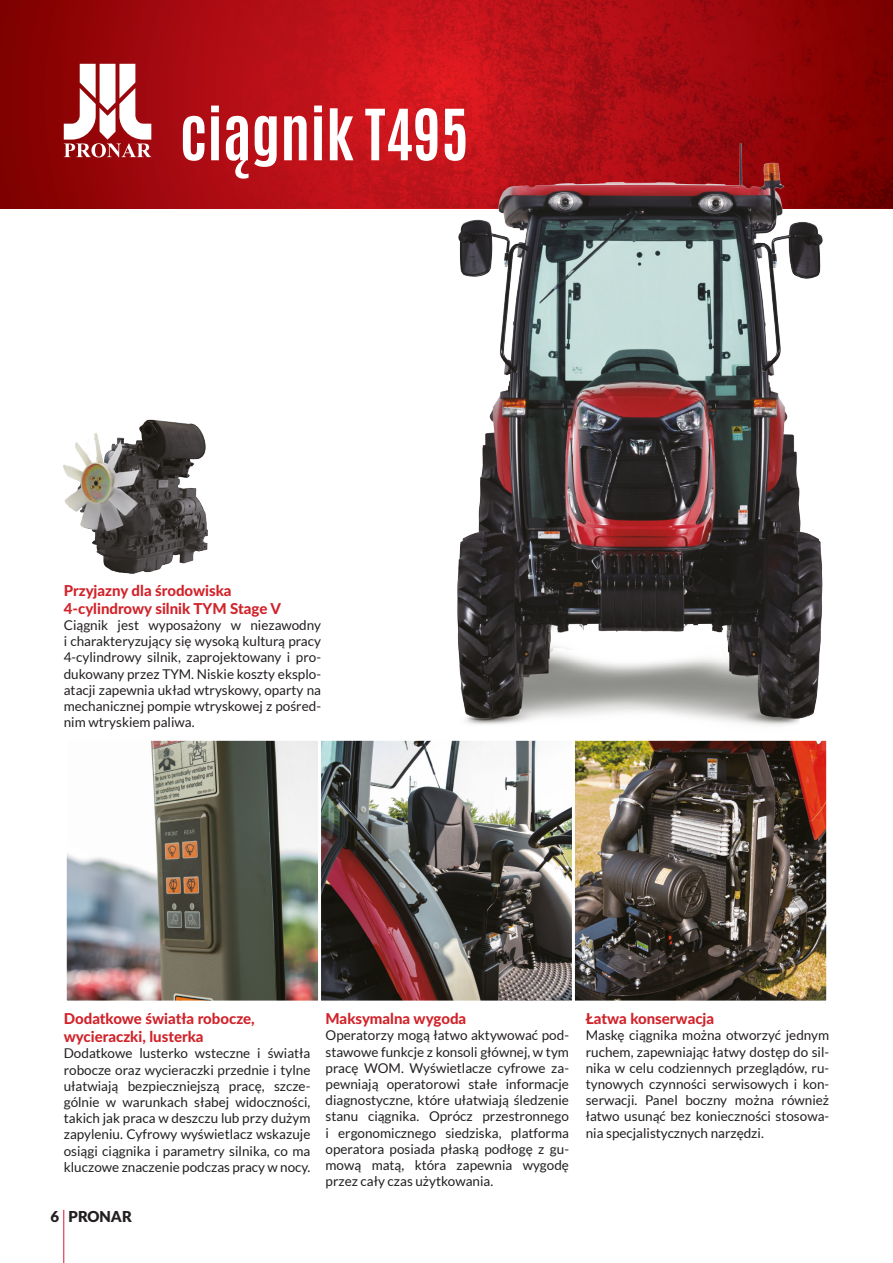
<style>
.page{position:relative;width:893px;height:1263px;background:#fff}
.page>*{position:absolute;margin:0;border:0;box-sizing:border-box;transform-origin:0 0}
.t1{font:700 60px "Antonio";color:#fff}
.tytuł_pod_fotką{font:800 15px/18px "Lato";color:#d1232a}
.t2{font:900 15px "Lato";color:#231f20}
.tekst_pod_fotką{font:13.5px/16.2px "Lato";color:#231f20;text-align:justify}
</style>
<div class="page">
<img style="left:0;top:0;width:893px;height:208px">
<svg style="left:64px;top:64px;width:87px;height:93px"></svg>
<hr style="left:63px;top:1210px;width:1px;height:53px;background:#d7162e">
<img style="left:64px;top:421px;width:144px;height:153px">
<img style="left:68px;top:742px;width:757px;height:257px">
<div style="left:318px;top:738px;width:257px;height:265px;border:3px solid #fff"></div>
<div style="left:64px;top:738px;width:257px;height:265px;border:3px solid #fff"></div>
<div style="left:572px;top:738px;width:257px;height:265px;border:3px solid #fff"></div>
<img style="left:458px;top:143px;width:364px;height:583px">
<p class="t1" style="left:180px;top:92px;width:291px">ciągnik T495</p>
<p class="tytuł_pod_fotką" style="left:64px;top:581px;width:219px">Przyjazny dla środowiska<br>4-cylindrowy silnik TYM Stage V</p>
<p class="tekst_pod_fotką" style="left:64px;top:617px;width:259px">Ciągnik jest wyposażony w niezawodny i charakteryzujący się wysoką kulturą pracy 4-cylindrowy silnik, zaprojektowany i pro&shy;dukowany przez TYM. Niskie koszty eksplo&shy;atacji zapewnia układ wtryskowy, oparty na mechanicznej pompie wtryskowej z pośred&shy;nim wtryskiem paliwa.</p>
<p class="tytuł_pod_fotką" style="left:64px;top:1009px;width:192px">Dodatkowe światła robocze, wycieraczki, lusterka</p>
<p class="tekst_pod_fotką" style="left:64px;top:1045px;width:248px">Dodatkowe lusterko wsteczne i światła robocze oraz wycieraczki przednie i tylne ułatwiają bezpieczniejszą pracę, szcze&shy;gólnie w warunkach słabej widoczności, takich jak praca w deszczu lub przy dużym zapyleniu. Cyfrowy wyświetlacz wskazuje osiągi ciągnika i parametry silnika, co ma kluczowe znaczenie podczas pracy w nocy.</p>
<p class="t2" style="left:50px;top:1207px;width:83px">6 PRONAR</p>
<p class="tytuł_pod_fotką" style="left:326px;top:1009px;width:142px">Maksymalna wygoda</p>
<p class="tekst_pod_fotką" style="left:326px;top:1027px;width:245px">Operatorzy mogą łatwo aktywować pod&shy;stawowe funkcje z konsoli głównej, w tym pracę WOM. Wyświetlacze cyfrowe za&shy;pewniają operatorowi stałe informacje diagnostyczne, które ułatwiają śledzenie stanu ciągnika. Oprócz przestronnego i ergonomicznego siedziska, platforma operatora posiada płaską podłogę z gu&shy;mową matą, która zapewnia wygodę przez cały czas użytkowania.</p>
<p class="tytuł_pod_fotką" style="left:586px;top:1009px;width:130px">Łatwa konserwacja</p>
<p class="tekst_pod_fotką" style="left:586px;top:1027px;width:245px">Maskę ciągnika można otworzyć jednym ruchem, zapewniając łatwy dostęp do sil&shy;nika w celu codziennych przeglądów, ru&shy;tynowych czynności serwisowych i kon&shy;serwacji. Panel boczny można również łatwo usunąć bez konieczności stosowa&shy;nia specjalistycznych narzędzi.</p>
</div>
